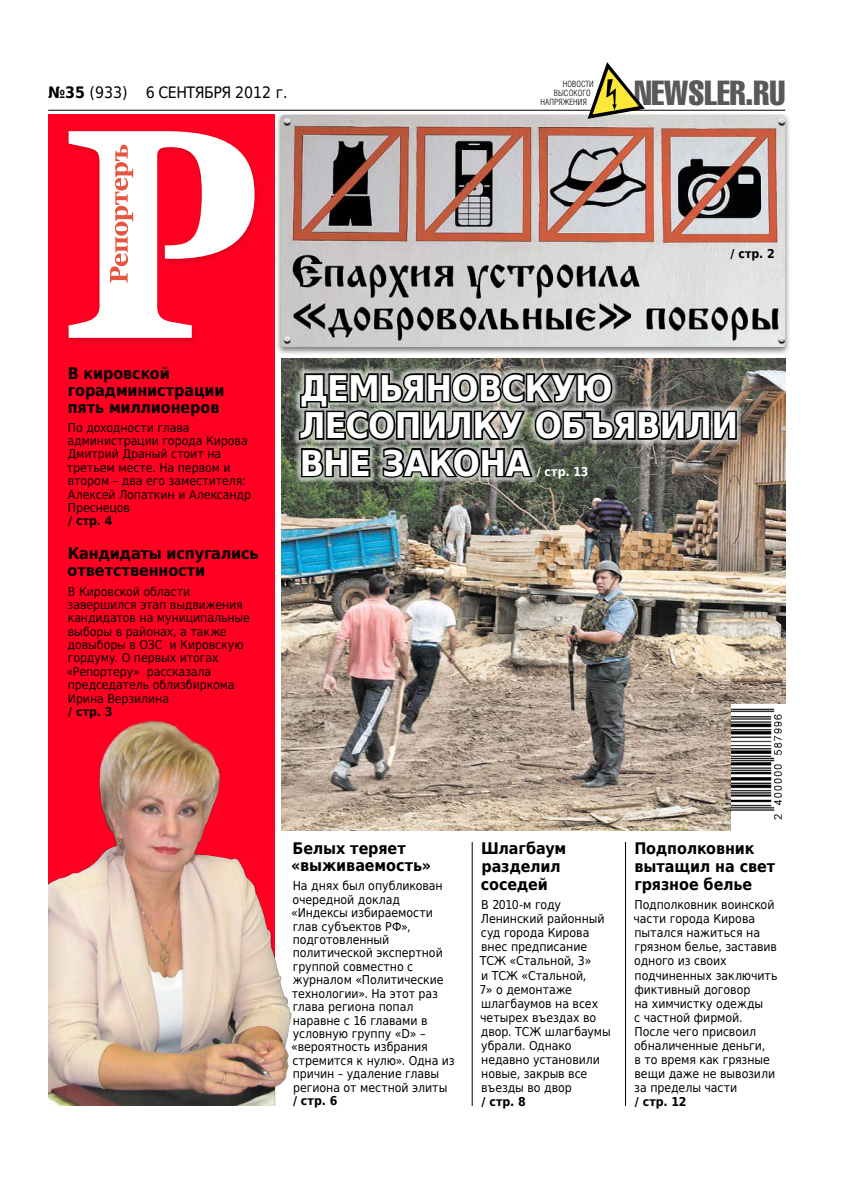
<style>
.page{position:relative;width:842px;height:1191px;background:#fff}
.page>*{position:absolute;margin:0;border:0;box-sizing:border-box;transform-origin:0 0}
.t1{font:700 35.5px/37.4px "DejaVu Sans Condensed";letter-spacing:-.02em;color:#fff}
.t2{font:34.2px "Helios Compressed";color:#595959}
.t3{font:700 16px/17.7px "DejaVu Sans Condensed";letter-spacing:-.005em;color:#000}
.t4{font:15.8px "DejaVu Sans Condensed";letter-spacing:-.03em;color:#000}
.t5{font:12.3px/13.4px "DejaVu Sans Condensed";letter-spacing:-.005em;color:#000}
.t6{font:700 12.3px "DejaVu Sans Condensed";letter-spacing:.005em;color:#000}
.t7{font:700 12.3px "DejaVu Sans Condensed";color:#fff}
.t8{font:300 8.6px "Helios Cond";letter-spacing:.015em;color:#000}
.s1{font-weight:700}
</style>
<div class="page">
<img style="left:282px;top:359px;width:503px;height:471px">
<div style="left:276px;top:112px;width:515px;height:243px;background:#000;opacity:.5"></div>
<img style="left:281px;top:115px;width:504px;height:232px">
<div style="left:48px;top:115px;width:227px;height:991px;background:#f02"></div>
<hr style="left:48px;top:110px;width:737px;height:1px;background:#000">
<svg style="left:588px;top:62px;width:57px;height:57px"></svg>
<img style="left:731px;top:704px;width:54px;height:126px">
<div style="left:63px;top:128px;width:197px;height:218px;background:#000;opacity:.15"></div>
<svg style="left:69px;top:131px;width:186px;height:207px"></svg>
<img style="left:48px;top:714px;width:249px;height:392px">
<div style="left:292px;top:366px;width:449px;height:116px;background:#fff;opacity:.56"></div>
<svg style="left:297px;top:364px;width:441px;height:116px;background:#5d5d57"></svg>
<hr style="left:625px;top:842px;width:1px;height:264px;background:#000">
<hr style="left:472px;top:842px;width:1px;height:264px;background:#000">
<p class="t4" style="left:48px;top:79px;width:241px"><span class="s1">№35</span> (933) 6 сентября 2012 г.</p>
<h2 class="t2" style="left:634px;top:75px;width:152px">NEWSLER.RU</h2>
<p class="t8" style="left:563px;top:79px;width:33px">Новости</p>
<p class="t8" style="left:554px;top:88px;width:39px">высокого</p>
<p class="t8" style="left:540px;top:97px;width:48px">напряжения</p>
<h3 class="t3" style="left:68px;top:364px;width:158px;line-height:17px">В кировской горадминистрации пять миллионеров</h3>
<p class="t5" style="left:67px;top:420px;width:186px">По доходности глава администрации города Кирова<br>Дмитрий Драный стоит на третьем месте. На первом и втором – два его заместителя:<br>Алексей Лопаткин и Александр<br>Преснецов</p>
<p class="t6" style="left:68px;top:511px;width:46px">/ стр. 4</p>
<h3 class="t3" style="left:68px;top:544px;width:192px;line-height:17px">Кандидаты испугались ответственности</h3>
<p class="t5" style="left:66px;top:584px;width:185px">В Кировской области завершился этап выдвижения кандидатов на муниципальные выборы в районах, а также довыборы в ОЗС и Кировскую гордуму. О первых итогах «Репортеру» рассказала председатель облизбиркома<br>Ирина Верзилина</p>
<p class="t6" style="left:68px;top:701px;width:46px">/ стр. 3</p>
<p class="t6" style="left:730px;top:244px;width:46px">/ стр. 2</p>
<h1 class="t1" style="left:299px;top:368px;width:441px">Демьяновскую<br>лесоп илку объявили вне закона</h1>
<p class="t7" style="left:537px;top:462px;width:53px">/ стр. 13</p>
<h3 class="t3" style="left:291px;top:839px;width:142px;line-height:17.1px">Белых теряет «выживаемость»</h3>
<p class="t5" style="left:291px;top:878px;width:165px">На днях был опубликован очередной доклад «Индексы избираемости глав субъектов РФ», подготовленный политической экспертной группой совместно с журналом «Политические технологии». На этот раз глава региона попал наравне с 16 главами в условную группу «D» – «вероятность избрания стремится к нулю». Одна из причин – удаление главы региона от местной элиты</p>
<p class="t6" style="left:293px;top:1090px;width:46px">/ стр. 6</p>
<h3 class="t3" style="left:481px;top:839px;width:87px">Шлагбаум разделил соседей</h3>
<p class="t5" style="left:480px;top:897px;width:133px;line-height:14px">В 2010-м году<br>Ленинский районный суд города Кирова внес предписание<br>ТСЖ «Стальной, 3»<br>и ТСЖ «Стальной,<br>7» о демонтаже шлагбаумов на всех четырех въездах во двор. ТСЖ шлагбаумы убрали. Однако недавно установили новые, закрыв все въезды во двор</p>
<p class="t6" style="left:481px;top:1091px;width:46px">/ стр. 8</p>
<h3 class="t3" style="left:634px;top:839px;width:142px">Подполковник вытащил на свет грязное белье</h3>
<p class="t5" style="left:633px;top:897px;width:145px;line-height:14px">Подполковник воинской части города Кирова пытался нажиться на грязном белье, заставив одного из своих подчиненных заключить фиктивный договор<br>на химчистку одежды<br>с частной фирмой.<br>После чего присвоил обналиченные деньги,<br>в то время как грязные вещи даже не вывозили за пределы части</p>
<p class="t6" style="left:635px;top:1091px;width:53px">/ стр. 12</p>
</div>
